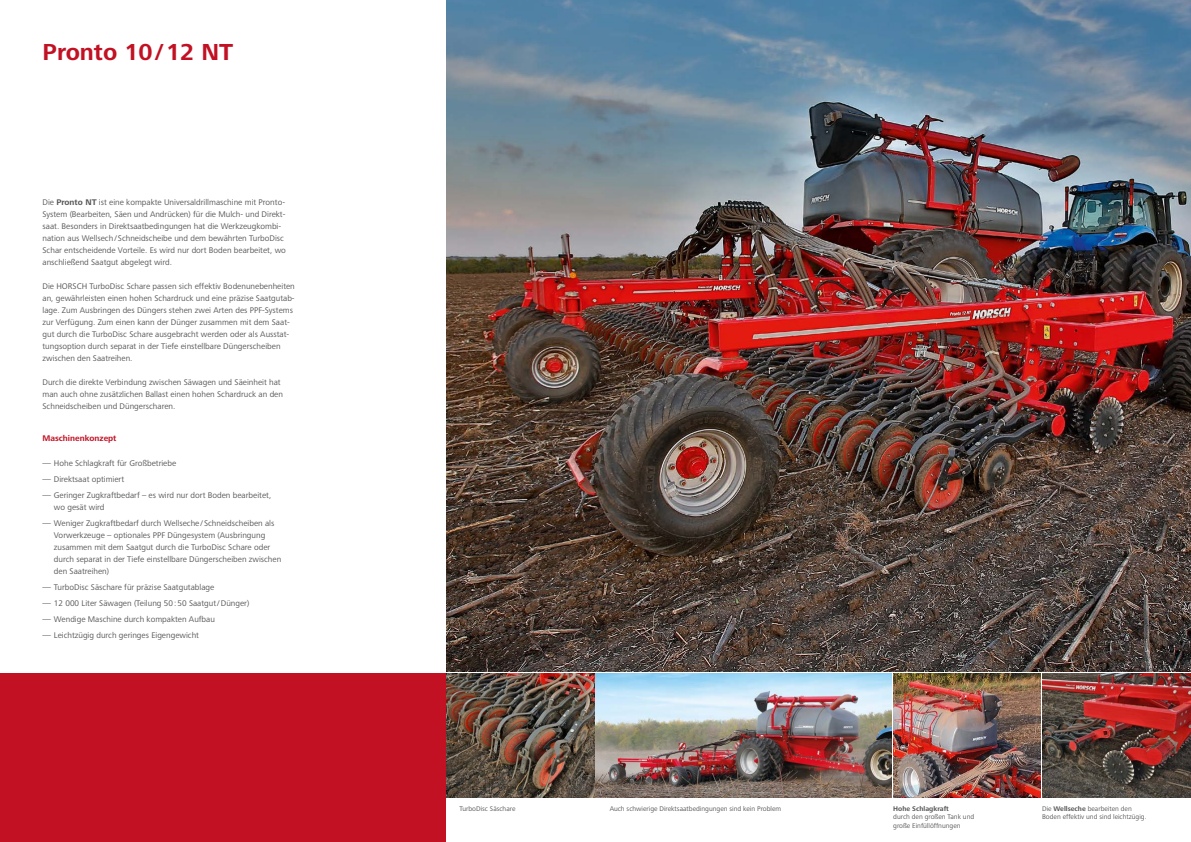
<style>
.page{position:relative;width:1191px;height:842px;background:#fff}
.page>*{position:absolute;margin:0;border:0;box-sizing:border-box;transform-origin:0 0}
.t1{font:700 24px "Frutiger Next LTW1 G";color:#c11123}
.t2{font:8.5px/12px "Frutiger Next LTW1 G";color:#555756}
.t3{font:700 8.5px "Frutiger Next LTW1 G";color:#c11123}
.t4{font:7px/8.5px "Frutiger Next LTW1 G";color:#555756}
.t5{font:700 7px "Frutiger Next LTW1 G";color:#555756}
.s1{font-weight:700}
</style>
<div class="page">
<div style="left:0;top:673px;width:445px;height:169px;background:#c11123"></div>
<img style="left:446px;top:673px;width:445px;height:124px">
<img style="left:893px;top:673px;width:147px;height:124px">
<img style="left:1042px;top:673px;width:149px;height:124px">
<img style="left:446px;top:0;width:745px;height:672px">
<h1 class="t1" style="left:43px;top:38px;width:192px">Pronto 10/12 NT</h1>
<p class="t2" style="left:43px;top:196px;width:245px">Die <span class="s1">Pronto NT</span> ist eine kompakte Universaldrillmaschine mit Pronto-System (Bearbeiten, Säen und Andrücken) für die Mulch- und Direkt&shy;saat. Besonders in Direktsaatbedingungen hat die Werkzeugkombi&shy;nation aus Wellsech/ Schneidscheibe und dem bewährten TurboDisc Schar entscheidende Vorteile. Es wird nur dort Boden bearbeitet, wo anschließend Saatgut abgelegt wird.</p>
<p class="t2" style="left:43px;top:280px;width:254px">Die HORSCH TurboDisc Schare passen sich effektiv Bodenunebenheiten an, gewährleisten einen hohen Schardruck und eine präzise Saatgutab&shy;lage. Zum Ausbringen des Düngers stehen zwei Arten des PPF-Systems zur Verfügung. Zum einen kann der Dünger zusammen mit dem Saat&shy;gut durch die TurboDisc Schare ausgebracht werden oder als Ausstat&shy;tungsoption durch separat in der Tiefe einstellbare Düngerscheiben zwischen den Saatreihen.</p>
<p class="t2" style="left:43px;top:376px;width:242px">Durch die direkte Verbindung zwischen Säwagen und Säeinheit hat man auch ohne zusätzlichen Ballast einen hohen Schardruck an den<br>Schneidscheiben und Düngerscharen.</p>
<p class="t3" style="left:43px;top:433px;width:75px">Maschinenkonzept</p>
<p class="t2" style="left:43px;top:456px;width:230px;line-height:16px">― Hohe Schlagkraft für Großbetriebe<br>― Direktsaat optimiert<br>― Geringer Zugkraftbedarf – es wird nur dort Boden bearbeitet,</p>
<p class="t2" style="left:43px;top:499px;width:233px;line-height:16px;text-indent:11px">wo gesät wird<br>― Weniger Zugkraftbedarf durch Wellseche / Schneidscheiben als</p>
<p class="t2" style="left:54px;top:529px;width:229px">Vorwerkzeuge – optionales PPF Düngesystem (Ausbringung zusammen mit dem Saatgut durch die TurboDisc Schare oder durch separat in der Tiefe einstellbare Düngerscheiben zwischen den Saatreihen)</p>
<p class="t2" style="left:43px;top:580px;width:208px;line-height:16px">― TurboDisc Säschare für präzise Saatgutablage<br>― 12 000 Liter Säwagen (Teilung 50:50 Saatgut/Dünger) ― Wendige Maschine durch kompakten Aufbau<br>― Leichtzügig durch geringes Eigengewicht</p>
<p class="t5" style="left:893px;top:804px;width:57px">Hohe Schlagkraft</p>
<p class="t4" style="left:893px;top:813px;width:83px">durch den großen Tank und große Einfüllöffnungen</p>
<p class="t4" style="left:459px;top:804px;width:58px">TurboDisc Säschare</p>
<p class="t4" style="left:609px;top:804px;width:173px">Auch schwierige Direktsaatbedingungen sind kein Problem</p>
<p class="t4" style="left:1042px;top:804px;width:106px">Die <span class="s1">Wellseche</span> bearbeiten den<br>Boden effektiv und sind leichtzügig.</p>
</div>
